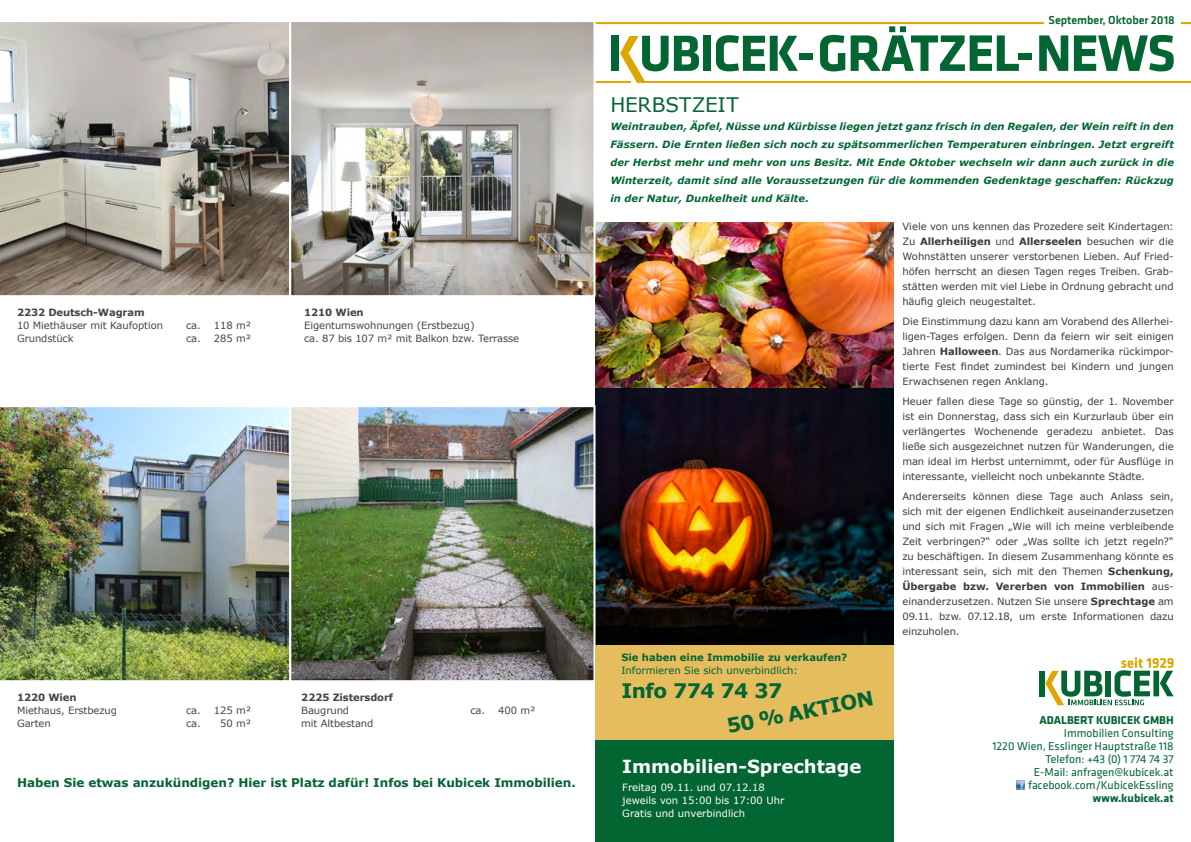
<style>
.page{position:relative;width:1191px;height:842px;background:#fff}
.page>*{position:absolute;margin:0;border:0;box-sizing:border-box;transform-origin:0 0}
.t1{font:700 20px "Verdana";letter-spacing:-.025em;color:#036532}
.t2{font:20px "Verdana";color:#036532}
.t3{font:700 18px "Verdana";color:#fff}
.t4{font:700 12px "Verdana";letter-spacing:-.005em;color:#036532}
.t5{font:500 12px "Klavika";color:#036532}
.t6{font:11.8px/13px "Klavika";color:#036532;text-align:right}
.t7{font:700 11.8px "Klavika";color:#036532}
.t8{font:10px/15px "Verdana";color:#3c3c3b;text-align:justify}
.t9{font:italic 700 10px/18px "Verdana";letter-spacing:.005em;color:#036532;text-align:justify}
.t10{font:10px/13px "Verdana";letter-spacing:-.01em;color:#464448}
.t11{font:10px/13px "Verdana";color:#fff}
.t12{font:10px "Verdana";color:#036532}
.t13{font:700 10px "Verdana";letter-spacing:-.01em;color:#464448}
.t14{font:700 10px "Verdana";color:#036532}
.s1{font-weight:700}
</style>
<div class="page">
<hr style="left:595px;top:22px;width:596px;height:2px;background:#dea600">
<hr style="left:595px;top:81px;width:36px;height:2px;background:#dea600">
<hr style="left:640px;top:81px;width:551px;height:2px;background:#dea600">
<div style="left:611px;top:36px;width:8px;height:35px;background:#036532"></div>
<svg style="left:674px;top:36px;width:25px;height:35px"></svg>
<div style="left:703px;top:36px;width:8px;height:35px;background:#036532"></div>
<svg style="left:716px;top:35px;width:82px;height:36px"></svg>
<svg style="left:620px;top:36px;width:48px;height:47px"></svg>
<div style="left:799px;top:53px;width:14px;height:6px;background:#036532"></div>
<svg style="left:820px;top:26px;width:198px;height:45px"></svg>
<div style="left:1018px;top:53px;width:14px;height:6px;background:#036532"></div>
<svg style="left:1039px;top:35px;width:134px;height:36px"></svg>
<div style="left:1044px;top:15px;width:136px;height:20px;background:#fff"></div>
<img style="left:595px;top:223px;width:298px;height:422px">
<img style="left:292px;top:408px;width:300px;height:271px">
<div style="left:289px;top:405px;width:306px;height:277px;border:2px solid #fff"></div>
<img style="left:0;top:405px;width:291px;height:277px">
<img style="left:292px;top:23px;width:300px;height:271px">
<svg style="left:0;top:22px;width:289px;height:274px;background:#a09b93"></svg>
<div style="left:289px;top:20px;width:306px;height:277px;border:2px solid #fff"></div>
<div style="left:595px;top:645px;width:298px;height:97px;background:#e5bd5f"></div>
<div style="left:595px;top:740px;width:298px;height:102px;background:#036532"></div>
<div style="left:1039px;top:671px;width:5px;height:25px;background:#046531"></div>
<svg style="left:1045px;top:657px;width:128px;height:48px"></svg>
<svg style="left:1016px;top:781px;width:8px;height:8px"></svg>
<p class="t13" style="left:17px;top:305px;width:129px">2232 Deutsch-Wagram</p>
<p class="t10" style="left:17px;top:319px;width:148px">10 Miethäuser mit Kaufoption</p>
<p class="t10" style="left:186px;top:319px;width:67px">ca. 118 m²</p>
<p class="t10" style="left:17px;top:332px;width:58px">Grundstück</p>
<p class="t10" style="left:186px;top:332px;width:67px">ca. 285 m²</p>
<p class="t13" style="left:304px;top:305px;width:61px">1210 Wien</p>
<p class="t10" style="left:304px;top:319px;width:217px">Eigentumswohnungen (Erstbezug)<br>ca. 87 bis 107 m² mit Balkon bzw. Terrasse</p>
<p class="t13" style="left:17px;top:690px;width:61px">1220 Wien</p>
<p class="t10" style="left:17px;top:703px;width:102px">Miethaus, Erstbezug</p>
<p class="t10" style="left:186px;top:703px;width:67px">ca. 125 m²</p>
<p class="t10" style="left:17px;top:716px;width:35px">Garten</p>
<p class="t10" style="left:186px;top:716px;width:67px">ca. 50 m²</p>
<p class="t13" style="left:301px;top:690px;width:93px">2225 Zistersdorf</p>
<p class="t10" style="left:301px;top:703px;width:49px">Baugrund</p>
<p class="t10" style="left:470px;top:703px;width:67px">ca. 400 m²</p>
<p class="t10" style="left:301px;top:716px;width:74px">mit Altbestand</p>
<p class="t4" style="left:17px;top:774px;width:560px">Haben Sie etwas anzukündigen? Hier ist Platz dafür! Infos bei Kubicek Immobilien.</p>
<p class="t5" style="left:1048px;top:13px;width:128px">September, Oktober 2018</p>
<h1 class="t2" style="left:610px;top:90px;width:130px">HERBSTZEIT</h1>
<p class="t9" style="left:610px;top:117px;width:565px">Weintrauben, Äpfel, Nüsse und Kürbisse liegen jetzt ganz frisch in den Regalen, der Wein reift in den Fässern. Die Ernten ließen sich noch zu spätsommerlichen Temperaturen einbringen. Jetzt ergreift der Herbst mehr und mehr von uns Besitz. Mit Ende Oktober wechseln wir dann auch zurück in die Winterzeit, damit sind alle Voraussetzungen für die kommenden Gedenktage geschaffen: Rückzug in der Natur, Dunkelheit und Kälte.</p>
<p class="t8" style="left:902px;top:219px;width:273px">Viele von uns kennen das Prozedere seit Kindertagen:<br>Zu <span class="s1">Allerheiligen</span> und <span class="s1">Allerseelen</span> besuchen wir die Wohnstätten unserer verstorbenen Lieben. Auf Fried&shy;höfen herrscht an diesen Tagen reges Treiben. Grab&shy;stätten werden mit viel Liebe in Ordnung gebracht und häufig gleich neugestaltet.</p>
<p class="t8" style="left:902px;top:314px;width:273px">Die Einstimmung dazu kann am Vorabend des Allerhei&shy;ligen-Tages erfolgen. Denn da feiern wir seit einigen Jahren <span class="s1">Halloween</span>. Das aus Nordamerika rückimpor&shy;tierte Fest findet zumindest bei Kindern und jungen Erwachsenen regen Anklang.</p>
<p class="t8" style="left:902px;top:394px;width:273px">Heuer fallen diese Tage so günstig, der 1. November ist ein Donnerstag, dass sich ein Kurzurlaub über ein verlängertes Wochenende geradezu anbietet. Das ließe sich ausgezeichnet nutzen für Wanderungen, die man ideal im Herbst unternimmt, oder für Ausflüge in interessante, vielleicht noch unbekannte Städte.</p>
<p class="t8" style="left:902px;top:489px;width:273px;text-align:left">Andererseits können diese Tage auch Anlass sein, sich mit der eigenen Endlichkeit auseinanderzusetzen und sich mit Fragen „Wie will ich meine verbleibende Zeit verbringen?“ oder „Was sollte ich jetzt regeln?“ zu beschäftigen. In diesem Zusammenhang könnte es interessant sein, sich mit den Themen <span class="s1">Schenkung, Übergabe bzw. Vererben von Immobilien</span> aus&shy;einanderzusetzen. Nutzen Sie unsere <span class="s1">Sprechtage</span> am 09.11. bzw. 07.12.18, um erste Informationen dazu einzuholen.</p>
<p class="t14" style="left:621px;top:650px;width:227px">Sie haben eine Immobilie zu verkaufen?</p>
<p class="t12" style="left:621px;top:664px;width:178px">Informieren Sie sich unverbindlich:</p>
<h1 class="t1" style="left:621px;top:677px;width:162px">Info 774 74 37</h1>
<p class="t12" style="left:623px;top:685px;width:178px">Informieren Sie sich unverbindlich:</p>
<h1 class="t1" style="left:724px;top:712px;width:150px;rotate:-11deg">50 % AKTION</h1>
<h2 class="t3" style="left:622px;top:753px;width:241px">Immobilien-Sprechtage</h2>
<p class="t11" style="left:622px;top:780px;width:164px">Freitag 09.11. und 07.12.18 jeweils von 15:00 bis 17:00 Uhr<br>Gratis und unverbindlich</p>
<p class="t7" style="left:1039px;top:714px;width:136px">ADALBERT KUBICEK GMBH</p>
<p class="t6" style="left:992px;top:727px;width:183px">Immobilien Consulting<br>1220 Wien, Esslinger Hauptstraße 118<br>Telefon: +43 (0) 1 774 74 37<br>E-Mail: anfragen@kubicek.at facebook.com/KubicekEssling</p>
<p class="t7" style="left:1093px;top:792px;width:82px">www.kubicek.at</p>
</div>
